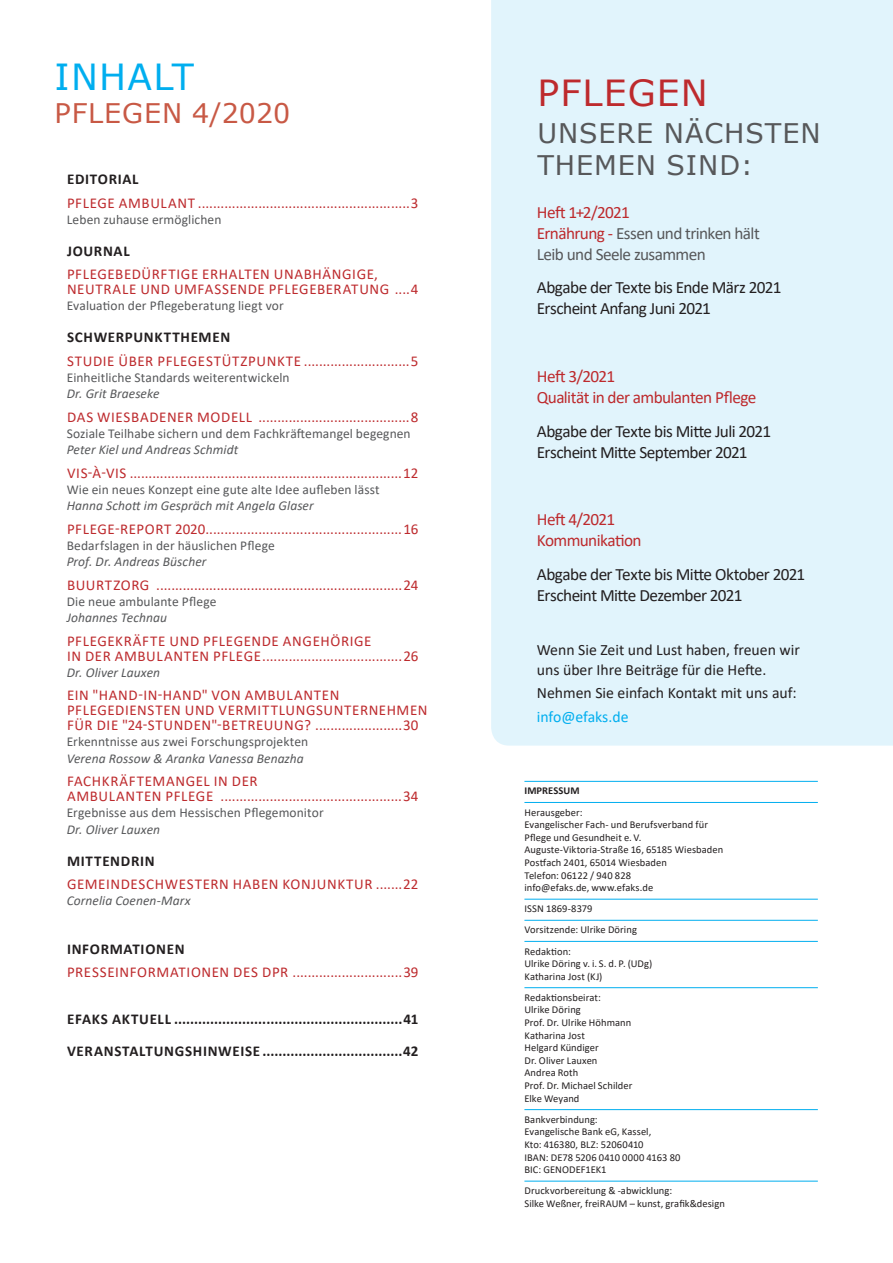
<style>
.page{position:relative;width:893px;height:1263px;background:#fff}
.page>*{position:absolute;margin:0;border:0;box-sizing:border-box;transform-origin:0 0}
.t1{font:36px "Verdana";color:#bd2a2d}
.t2{font:36px "Verdana";letter-spacing:.035em;color:#00aeef}
.t3{font:27px/32.4px "Verdana";letter-spacing:.035em;color:#57585a}
.t4{font:27px "Verdana";letter-spacing:.035em;color:#c85945}
.t5{font:17.25px/21px "Calibri";letter-spacing:-.035em;color:#231f20}
.t6{font:17.25px/21px "Calibri";letter-spacing:-.035em;color:#bd2a2d}
.t7{font:17.25px/21px "Calibri";letter-spacing:-.035em;color:#57585a}
.t8{font:15.75px/19.5px "Calibri";color:#231f20}
.t9{font:15.75px "Calibri";letter-spacing:-.005em;color:#00aeef}
.t10{font:15px "Calibri";letter-spacing:.03em;color:#bd2a2d}
.t11{font:700 15px/32px "Calibri";letter-spacing:.045em;color:#231f20}
.t12{font:13.5px "Calibri";letter-spacing:.005em;color:#57585a}
.t13{font:italic 13.5px "Calibri";letter-spacing:.005em;color:#57585a}
.t14{font:10.5px/12.6px "Calibri";letter-spacing:.005em;color:#231f20}
.t15{font:700 10.5px "Calibri";letter-spacing:.01em;color:#231f20}
.s1{color:#bd2a2d}
</style>
<div class="page">
<hr style="left:524px;top:781px;width:294px;height:1px;background:#00aeef">
<hr style="left:524px;top:802px;width:294px;height:1px;background:#00aeef">
<hr style="left:524px;top:899px;width:294px;height:1px;background:#00aeef">
<hr style="left:524px;top:920px;width:294px;height:1px;background:#00aeef">
<hr style="left:524px;top:941px;width:294px;height:1px;background:#00aeef">
<hr style="left:524px;top:987px;width:294px;height:1px;background:#00aeef">
<hr style="left:524px;top:1109px;width:294px;height:1px;background:#00aeef">
<hr style="left:524px;top:1181px;width:294px;height:1px;background:#00aeef">
<div style="left:491px;top:0;width:402px;height:746px;background:#e1f4fc"></div>
<h1 class="t2" style="left:55px;top:53px;width:141px">INHALT</h1>
<h2 class="t4" style="left:54px;top:94px;width:237px">PFLEGEN 4/2020</h2>
<p class="t11" style="left:67px;top:163px;width:73px">EDITORIAL</p>
<p class="t10" style="left:67px;top:192px;width:17px">Pflege</p>
<p class="t10" style="left:119px;top:192px;width:20px">Ambulant</p>
<p class="t10" style="left:198px;top:192px;width:222px">........................................................3</p>
<p class="t12" style="left:67px;top:210px;width:156px">Leben zuhause ermöglichen</p>
<p class="t11" style="left:67px;top:235px;width:64px">JOURNAL</p>
<p class="t10" style="left:67px;top:264px;width:18px">Pflegebed</p>
<p class="t10" style="left:142px;top:264px;width:19px">ürftige</p>
<p class="t10" style="left:202px;top:264px;width:10px">erhalten</p>
<p class="t10" style="left:274px;top:264px;width:11px">unabh</p>
<p class="t10" style="left:323px;top:264px;width:19px">ängige</p>
<p class="t10" style="left:374px;top:264px;width:5px">,</p>
<p class="t10" style="left:67px;top:279px;width:10px">neutrale</p>
<p class="t10" style="left:140px;top:279px;width:11px">und</p>
<p class="t10" style="left:174px;top:279px;width:10px">umfassende</p>
<p class="t10" style="left:269px;top:279px;width:18px">Pflegeberatung</p>
<p class="t10" style="left:395px;top:279px;width:25px">....4</p>
<p class="t12" style="left:67px;top:297px;width:219px">Evaluation der Pflegeberatung liegt vor</p>
<p class="t11" style="left:67px;top:321px;width:165px">SCHWERPUNKTTHEMEN</p>
<p class="t10" style="left:67px;top:351px;width:17px">Studie</p>
<p class="t10" style="left:119px;top:351px;width:19px">über</p>
<p class="t10" style="left:157px;top:351px;width:17px">Pflegest</p>
<p class="t10" style="left:222px;top:351px;width:20px">ützpunkte</p>
<p class="t10" style="left:304px;top:351px;width:116px">............................5</p>
<p class="t12" style="left:67px;top:368px;width:224px">Einheitliche Standards weiterentwickeln</p>
<p class="t13" style="left:67px;top:385px;width:94px">Dr. Grit Braeseke</p>
<p class="t10" style="left:67px;top:406px;width:54px">Das Wiesbadener</p>
<p class="t10" style="left:197px;top:406px;width:23px">Modell</p>
<p class="t10" style="left:258px;top:406px;width:162px">........................................8</p>
<p class="t12" style="left:67px;top:424px;width:345px">Soziale Teilhabe sichern und dem Fachkräftemangel begegnen</p>
<p class="t13" style="left:67px;top:440px;width:173px">Peter Kiel und Andreas Schmidt</p>
<p class="t10" style="left:67px;top:462px;width:353px">Vis-à-vis ........................................................................12</p>
<p class="t12" style="left:67px;top:480px;width:315px">Wie ein neues Konzept eine gute alte Idee aufleben lässt</p>
<p class="t13" style="left:67px;top:496px;width:248px">Hanna Schott im Gespräch mit Angela Glaser</p>
<p class="t10" style="left:67px;top:518px;width:17px">Pflege</p>
<p class="t10" style="left:115px;top:518px;width:23px">-Report</p>
<p class="t10" style="left:175px;top:518px;width:245px">2020....................................................16</p>
<p class="t12" style="left:67px;top:536px;width:210px">Bedarfslagen in der häuslichen Pflege</p>
<p class="t13" style="left:67px;top:552px;width:141px">Prof. Dr. Andreas Büscher</p>
<p class="t10" style="left:67px;top:574px;width:19px">Buurtzorg</p>
<p class="t10" style="left:156px;top:574px;width:264px">.................................................................24</p>
<p class="t12" style="left:67px;top:592px;width:151px">Die neue ambulante Pflege</p>
<p class="t13" style="left:67px;top:608px;width:102px">Johannes Technau</p>
<p class="t10" style="left:67px;top:630px;width:18px">Pflegekr</p>
<p class="t10" style="left:133px;top:630px;width:18px">äfte</p>
<p class="t10" style="left:170px;top:630px;width:11px">und</p>
<p class="t10" style="left:203px;top:630px;width:10px">pflegende</p>
<p class="t10" style="left:283px;top:630px;width:20px">Angeh</p>
<p class="t10" style="left:330px;top:630px;width:19px">örige</p>
<p class="t10" style="left:67px;top:645px;width:28px">in der</p>
<p class="t10" style="left:115px;top:645px;width:11px">ambulanten</p>
<p class="t10" style="left:213px;top:645px;width:17px">Pflege</p>
<p class="t10" style="left:262px;top:645px;width:158px">.....................................26</p>
<p class="t13" style="left:67px;top:663px;width:95px">Dr. Oliver Lauxen</p>
<p class="t10" style="left:67px;top:685px;width:53px">Ein "Hand</p>
<p class="t10" style="left:138px;top:685px;width:45px">-in-Hand</p>
<p class="t10" style="left:202px;top:685px;width:20px">" von</p>
<p class="t10" style="left:245px;top:685px;width:11px">ambulanten</p>
<p class="t10" style="left:67px;top:700px;width:18px">Pflegediensten</p>
<p class="t10" style="left:185px;top:700px;width:11px">und</p>
<p class="t10" style="left:219px;top:700px;width:20px">Vermittlungsunternehmen</p>
<p class="t10" style="left:67px;top:715px;width:38px">für die</p>
<p class="t10" style="left:122px;top:715px;width:44px">"24-Stunden</p>
<p class="t10" style="left:212px;top:715px;width:30px">"-Betreuung</p>
<p class="t10" style="left:304px;top:715px;width:116px">? .......................30</p>
<p class="t12" style="left:67px;top:733px;width:243px">Erkenntnisse aus zwei Forschungsprojekten</p>
<p class="t13" style="left:67px;top:749px;width:239px">Verena Rossow &amp; Aranka Vanessa Benazha</p>
<p class="t10" style="left:67px;top:771px;width:17px">Fachkr</p>
<p class="t10" style="left:120px;top:771px;width:20px">äftemangel</p>
<p class="t10" style="left:214px;top:771px;width:27px">in der</p>
<p class="t10" style="left:67px;top:786px;width:11px">ambulanten</p>
<p class="t10" style="left:166px;top:786px;width:17px">Pflege</p>
<p class="t10" style="left:221px;top:786px;width:199px">................................................34</p>
<p class="t12" style="left:67px;top:803px;width:258px">Ergebnisse aus dem Hessischen Pflegemonitor</p>
<p class="t13" style="left:67px;top:820px;width:95px">Dr. Oliver Lauxen</p>
<p class="t11" style="left:67px;top:844px;width:23px">MITTENDRIN</p>
<p class="t10" style="left:67px;top:874px;width:20px">Gemeindeschwestern</p>
<p class="t10" style="left:233px;top:874px;width:10px">haben</p>
<p class="t10" style="left:282px;top:874px;width:19px">Konjunktur</p>
<p class="t10" style="left:376px;top:874px;width:44px">.......22</p>
<p class="t13" style="left:67px;top:891px;width:125px">Cornelia Coenen-Marx</p>
<p class="t11" style="left:67px;top:932px;width:119px">INFORMATIONEN</p>
<p class="t10" style="left:67px;top:962px;width:18px">Presseinformationen</p>
<p class="t10" style="left:233px;top:962px;width:187px">Des DPR .............................39</p>
<p class="t11" style="left:67px;top:1003px;width:353px">EFAKS AKTUELL .........................................................41<br>VERANSTALTUNGSHINWEISE ...................................42</p>
<h1 class="t1" style="left:537px;top:69px;width:48px">PFLEGEN</h1>
<h2 class="t3" style="left:537px;top:117px;width:247px">UNSERE NÄCHSTEN<br>THEMEN SIND:</h2>
<p class="t7" style="left:537px;top:201px;width:224px"><span class="s1">Heft 1+2/2021<br>Ernährung -</span> Essen und trinken hält<br>Leib und Seele zusammen</p>
<p class="t5" style="left:537px;top:277px;width:246px">Abgabe der Texte bis Ende März 2021<br>Erscheint Anfang Juni 2021</p>
<p class="t6" style="left:537px;top:365px;width:221px">Heft 3/2021<br>Qualität in der ambulanten Pflege</p>
<p class="t5" style="left:537px;top:420px;width:236px">Abgabe der Texte bis Mitte Juli 2021<br>Erscheint Mitte September 2021</p>
<p class="t6" style="left:537px;top:509px;width:106px">Heft 4/2021<br>Kommunikation</p>
<p class="t5" style="left:537px;top:563px;width:270px">Abgabe der Texte bis Mitte Oktober 2021<br>Erscheint Mitte Dezember 2021</p>
<p class="t8" style="left:537px;top:640px;width:265px">Wenn Sie Zeit und Lust haben, freuen wir uns über Ihre Beiträge für die Hefte.</p>
<p class="t8" style="left:537px;top:683px;width:261px">Nehmen Sie einfach Kontakt mit uns auf:</p>
<p class="t9" style="left:537px;top:706px;width:93px">info@efaks.de</p>
<p class="t15" style="left:524px;top:783px;width:57px">IMPRESSUM</p>
<p class="t14" style="left:524px;top:805px;width:200px">Herausgeber:<br>Evangelischer Fach- und Berufsverband für<br>Pflege und Gesundheit e. V.<br>Auguste-Viktoria-Straße 16, 65185 Wiesbaden<br>Postfach 2401, 65014 Wiesbaden<br>Telefon: 06122 / 940 828<br>info@efaks.de, www.efaks.de</p>
<p class="t14" style="left:524px;top:898px;width:114px;line-height:21.1px">ISSN 1869-8379<br>Vorsitzende: Ulrike Döring<br>Redaktion:</p>
<p class="t14" style="left:524px;top:957px;width:129px">Ulrike Döring v. i. S. d. P. (UDg)<br>Katharina Jost (KJ)</p>
<p class="t14" style="left:524px;top:991px;width:110px">Redaktionsbeirat:<br>Ulrike Döring<br>Prof. Dr. Ulrike Höhmann<br>Katharina Jost<br>Helgard Kündiger<br>Dr. Oliver Lauxen<br>Andrea Roth<br>Prof. Dr. Michael Schilder<br>Elke Weyand</p>
<p class="t14" style="left:524px;top:1113px;width:158px">Bankverbindung:<br>Evangelische Bank eG, Kassel,<br>Kto: 416380, BLZ: 52060410<br>IBAN: DE78 5206 0410 0000 4163 80<br>BIC: GENODEF1EK1</p>
<p class="t14" style="left:524px;top:1184px;width:202px">Druckvorbereitung &amp; -abwicklung:<br>Silke Weßner, freiRAUM – kunst, grafik&amp;design</p>
</div>
